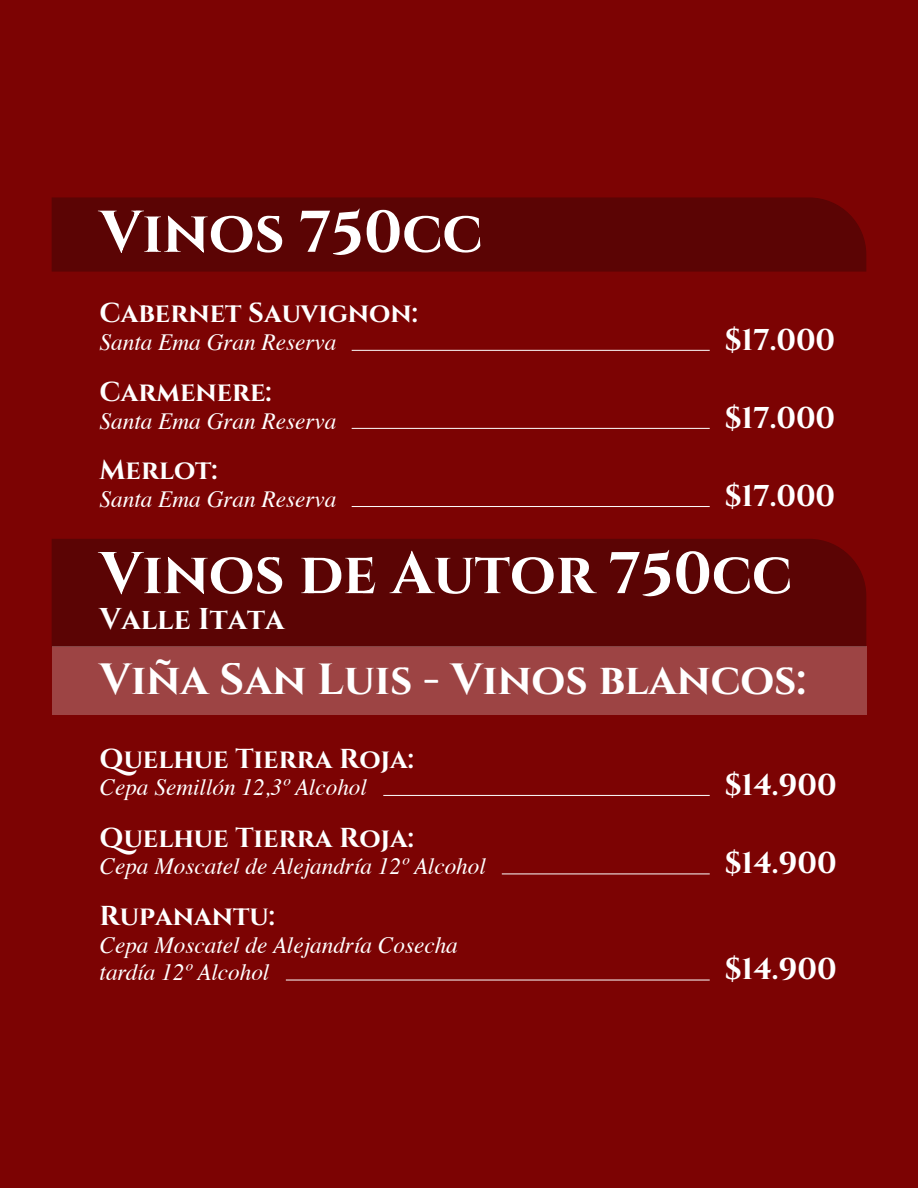
<style>
.page{position:relative;width:918px;height:1188px;background:#7c0303}
.page>*{position:absolute;margin:0;border:0;box-sizing:border-box;transform-origin:0 0}
.t1{font:700 58.8px "Cinzel";color:#fff}
.t2{font:700 43.5px "Cinzel";color:#fff}
.t3{font:700 30px "Cinzel";color:#fff}
.t4{font:700 27.3px "Cinzel";color:#fff}
.t5{font:italic 23.25px/27.9px "Times";color:#fff}
</style>
<div class="page">
<hr style="left:352px;top:350px;width:358px;height:1px;background:#fff">
<hr style="left:352px;top:428px;width:358px;height:1px;background:#fff">
<hr style="left:352px;top:506px;width:358px;height:1px;background:#fff">
<div style="left:52px;top:197px;width:814px;height:75px;background:#5b0404"></div>
<hr style="left:383px;top:795px;width:327px;height:1px;background:#fff">
<hr style="left:502px;top:874px;width:208px;height:1px;background:#fff">
<hr style="left:286px;top:980px;width:424px;height:1px;background:#fff">
<div style="left:52px;top:539px;width:814px;height:108px;background:#5b0404"></div>
<div style="left:52px;top:647px;width:814px;height:68px;background:#9d4444"></div>
<h1 class="t1" style="left:100px;top:194px;width:385px">Vinos 750cc</h1>
<p class="t4" style="left:100px;top:296px;width:320px">Cabernet Sauvignon:</p>
<p class="t5" style="left:100px;top:327px;width:238px">Santa Ema Gran Reserva</p>
<p class="t3" style="left:725px;top:320px;width:112px">$17.000</p>
<p class="t4" style="left:100px;top:374px;width:174px">Carmenere:</p>
<p class="t5" style="left:100px;top:406px;width:238px">Santa Ema Gran Reserva</p>
<p class="t3" style="left:725px;top:398px;width:112px">$17.000</p>
<p class="t4" style="left:100px;top:452px;width:120px">Merlot:</p>
<p class="t5" style="left:100px;top:484px;width:238px">Santa Ema Gran Reserva</p>
<p class="t3" style="left:725px;top:477px;width:112px">$17.000</p>
<h1 class="t1" style="left:100px;top:536px;width:694px">Vinos de Autor 750cc</h1>
<p class="t3" style="left:100px;top:600px;width:187px">Valle Itata</p>
<h2 class="t2" style="left:100px;top:652px;width:708px">Viña San Luis - Vinos blancos:</h2>
<p class="t4" style="left:100px;top:741px;width:316px">Quelhue Tierra Roja:</p>
<p class="t5" style="left:100px;top:772px;width:269px">Cepa Semillón 12,3º Alcohol</p>
<p class="t3" style="left:725px;top:765px;width:114px">$14.900</p>
<p class="t4" style="left:100px;top:820px;width:316px">Quelhue Tierra Roja:</p>
<p class="t5" style="left:100px;top:851px;width:388px">Cepa Moscatel de Alejandría 12º Alcohol</p>
<p class="t3" style="left:725px;top:844px;width:114px">$14.900</p>
<p class="t4" style="left:100px;top:898px;width:177px">Rupanantu:</p>
<p class="t5" style="left:100px;top:929px;width:360px">Cepa Moscatel de Alejandría Cosecha tardía 12º Alcohol</p>
<p class="t3" style="left:725px;top:950px;width:114px">$14.900</p>
</div>
